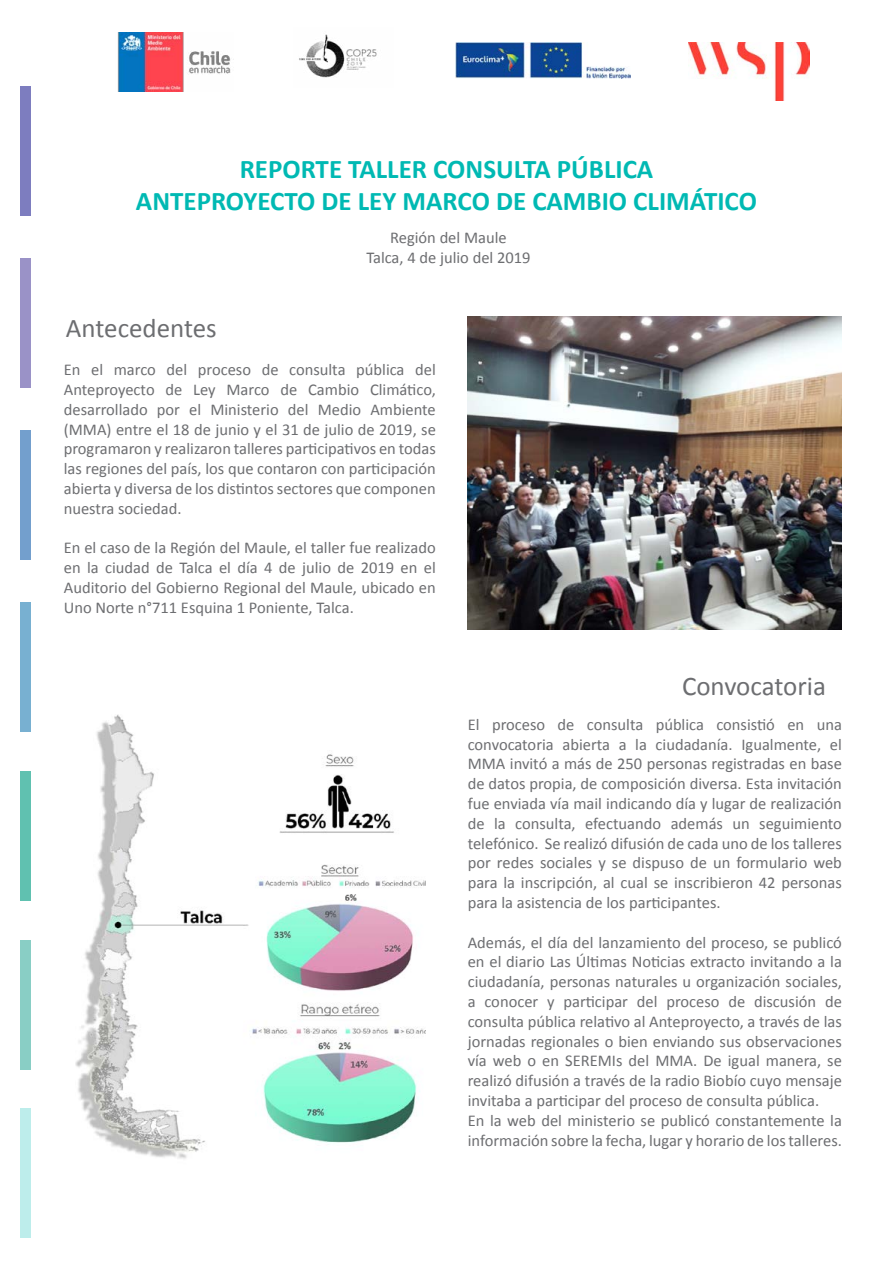
<style>
.page{position:relative;width:893px;height:1263px;background:#fff}
.page>*{position:absolute;margin:0;border:0;box-sizing:border-box;transform-origin:0 0}
.t1{font:700 27px/32.4px "Calibri";color:#00b9b3;text-align:center}
.t2{font:27px "Calibri";color:#6d6e71}
.t3{font:16.5px/19.8px "Calibri";color:#6d6e71}
</style>
<div class="page">
<img style="left:299px;top:34px;width:78px;height:44px">
<img style="left:455px;top:43px;width:175px;height:36px">
<img style="left:117px;top:33px;width:114px;height:58px">
<img style="left:689px;top:43px;width:120px;height:57px">
<div style="left:21px;top:771px;width:10px;height:129px;background:#60c1b0"></div>
<div style="left:20px;top:940px;width:11px;height:129px;background:#89cec5"></div>
<div style="left:20px;top:1108px;width:11px;height:129px;background:#bdedeb"></div>
<div style="left:20px;top:603px;width:11px;height:129px;background:#78b0d1"></div>
<div style="left:20px;top:431px;width:11px;height:129px;background:#739fcd"></div>
<div style="left:20px;top:258px;width:11px;height:129px;background:#9a92c7"></div>
<div style="left:20px;top:86px;width:11px;height:129px;background:#7d7dbf"></div>
<img style="left:75px;top:714px;width:350px;height:445px">
<img style="left:468px;top:317px;width:374px;height:312px">
<h1 class="t1" style="left:136px;top:151px;width:622px">REPORTE TALLER CONSULTA PÚBLICA<br>ANTEPROYECTO DE LEY MARCO DE CAMBIO CLIMÁTICO</h1>
<p class="t3" style="left:366px;top:227px;width:166px;text-align:center">Región del Maule<br>Talca 4, de julio del 2019</p>
<h1 class="t2" style="left:66px;top:309px;width:152px">Antecedentes</h1>
<p class="t3" style="left:64px;top:359px;width:18px">En</p>
<p class="t3" style="left:91px;top:359px;width:13px">el</p>
<p class="t3" style="left:114px;top:359px;width:44px">marco</p>
<p class="t3" style="left:167px;top:359px;width:22px">del</p>
<p class="t3" style="left:198px;top:359px;width:55px">proceso</p>
<p class="t3" style="left:262px;top:359px;width:18px">de</p>
<p class="t3" style="left:289px;top:359px;width:58px">consulta</p>
<p class="t3" style="left:356px;top:359px;width:50px">pública</p>
<p class="t3" style="left:415px;top:359px;width:22px">del</p>
<p class="t3" style="left:64px;top:379px;width:92px">Anteproyecto</p>
<p class="t3" style="left:166px;top:379px;width:18px">de</p>
<p class="t3" style="left:193px;top:379px;width:24px">Ley</p>
<p class="t3" style="left:227px;top:379px;width:45px">Marco</p>
<p class="t3" style="left:280px;top:379px;width:18px">de</p>
<p class="t3" style="left:308px;top:379px;width:53px">Cambio</p>
<p class="t3" style="left:370px;top:379px;width:67px">Climático,</p>
<p class="t3" style="left:64px;top:399px;width:374px">desarrollado<br>(MMA) entre el 18 de junio y el 31 de julio de 2019, se programaron y realizaron talleres participativos en todas las regiones del país, los que contaron con participación abierta y diversa de los distintos sectores que componen nuestra sociedad.</p>
<p class="t3" style="left:64px;top:538px;width:374px;text-align:justify">En el caso de la Región del Maule, el taller fue realizado en la ciudad de Talca el día 4 de julio de 2019 en el Auditorio del Gobierno Regional del Maule, ubicado en Uno Norte n°711 Esquina 1 Poniente, Talca.</p>
<p class="t3" style="left:189px;top:399px;width:13px">el</p>
<p class="t3" style="left:288px;top:399px;width:22px">del</p>
<p class="t3" style="left:370px;top:399px;width:67px">Ambiente</p>
<p class="t3" style="left:318px;top:399px;width:45px">Medio</p>
<p class="t3" style="left:210px;top:399px;width:70px">Ministerio</p>
<p class="t3" style="left:157px;top:399px;width:25px">por</p>
<p class="t3" style="left:468px;top:714px;width:13px">El</p>
<p class="t3" style="left:492px;top:714px;width:55px">proceso</p>
<p class="t3" style="left:558px;top:714px;width:18px">de</p>
<p class="t3" style="left:587px;top:714px;width:58px">consulta</p>
<h1 class="t2" style="left:682px;top:667px;width:145px">Convocatoria</h1>
<p class="t3" style="left:656px;top:714px;width:50px">pública</p>
<p class="t3" style="left:716px;top:714px;width:60px">consistió</p>
<p class="t3" style="left:787px;top:714px;width:18px">en</p>
<p class="t3" style="left:817px;top:714px;width:27px">una</p>
<p class="t3" style="left:656px;top:734px;width:79px">ciudadanía.</p>
<p class="t3" style="left:562px;top:734px;width:49px">abierta</p>
<p class="t3" style="left:635px;top:734px;width:13px">la</p>
<p class="t3" style="left:741px;top:734px;width:81px">Igualmente,</p>
<p class="t3" style="left:830px;top:734px;width:13px">el</p>
<p class="t3" style="left:468px;top:734px;width:88px">convocatoria</p>
<p class="t3" style="left:468px;top:753px;width:376px">MMA invitó a más de 250 personas registradas en base</p>
<p class="t3" style="left:468px;top:773px;width:376px">de datos propia, de composición diversa. Esta invitación</p>
<p class="t3" style="left:468px;top:793px;width:376px">fue enviada vía mail indicando día y lugar de realización</p>
<p class="t3" style="left:759px;top:813px;width:84px">seguimiento</p>
<p class="t3" style="left:619px;top:734px;width:9px">a</p>
<p class="t3" style="left:671px;top:813px;width:54px">además</p>
<p class="t3" style="left:585px;top:813px;width:77px">efectuando</p>
<p class="t3" style="left:494px;top:813px;width:13px">la</p>
<p class="t3" style="left:515px;top:813px;width:62px">consulta,</p>
<p class="t3" style="left:468px;top:813px;width:376px">de<br>telefónico. Se realizó difusión de cada uno de los talleres por redes sociales y se dispuso de un formulario web para la inscripción, al cual se inscribieron 42 personas para la asistencia de los participantes.</p>
<p class="t3" style="left:468px;top:932px;width:376px;text-align:right">Además, el día del lanzamiento del proceso, se publicó en el diario Las Últimas Noticias extracto invitando laa ciudadanía, personas naturales u organización sociales, de</p>
<p class="t3" style="left:732px;top:813px;width:19px">un</p>
<p class="t3" style="left:754px;top:991px;width:64px">discusión</p>
<p class="t3" style="left:637px;top:991px;width:22px">del</p>
<p class="t3" style="left:728px;top:991px;width:18px">de</p>
<p class="t3" style="left:563px;top:991px;width:66px">participar</p>
<p class="t3" style="left:468px;top:991px;width:376px">a<br>consulta pública relativo al Anteproyecto a, través de las jornadas regionales o bien enviando sus observaciones vía web o en SEREMIs del MMA. De igual manera, se realizó difusión a través de la radio Biobío cuyo mensaje invitaba a participar del proceso de consulta pública.<br>En la web del ministerio se publicó constantemente la información sobre la fecha, lugar y horario de los talleres.</p>
<p class="t3" style="left:484px;top:991px;width:55px">conocer</p>
<p class="t3" style="left:666px;top:991px;width:55px">proceso</p>
<p class="t3" style="left:547px;top:991px;width:9px">y</p>
</div>
